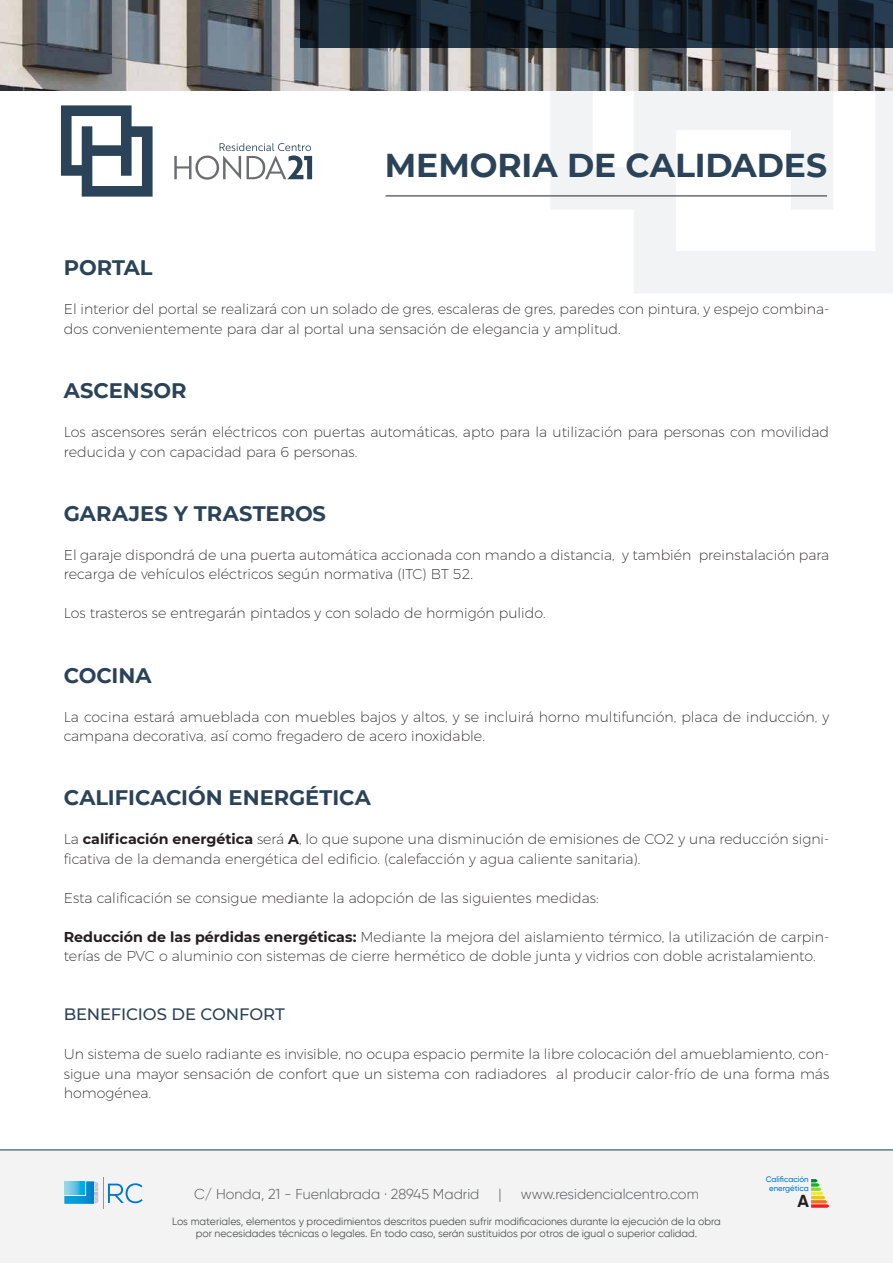
<style>
.page{position:relative;width:893px;height:1263px;background:#fff}
.page>*{position:absolute;margin:0;border:0;box-sizing:border-box;transform-origin:0 0}
.t1{font:700 33px "Montserrat";letter-spacing:-.005em;color:#2b4358}
.t2{font:700 21px "Montserrat";color:#2b4358}
.t3{font:700 17.25px "Gilroy";color:#231f20}
.t4{font:500 16.5px "Montserrat";letter-spacing:-.005em;color:#2b4358}
.t5{font:200 14.25px/19.5px "Montserrat";color:#231f20}
.t6{font:300 14.25px "Gilroy";color:#57585a}
.t7{font:10.5px/12px "Gilroy";color:#505353;text-align:center}
.t8{font:500 7.95px/8.7px "Gilroy";color:#0076c8;text-align:center}
.s1{font-weight:700}
</style>
<div class="page">
<img style="left:0;top:0;width:550px;height:90px">
<div style="left:0;top:1149px;width:893px;height:114px;background:#f3f3f3"></div>
<hr style="left:0;top:1149px;width:893px;height:1px;background:#143840">
<hr style="left:386px;top:195px;width:441px;height:2px;background:#6c6d70">
<hr style="left:103px;top:1177px;width:1px;height:31px;background:#939598">
<svg style="left:108px;top:1183px;width:35px;height:20px"></svg>
<svg style="left:64px;top:1181px;width:34px;height:23px"></svg>
<svg style="left:811px;top:1179px;width:18px;height:29px"></svg>
<svg style="left:174px;top:143px;width:138px;height:37px"></svg>
<svg style="left:61px;top:105px;width:92px;height:92px"></svg>
<svg style="left:300px;top:0;width:250px;height:48px;background:#15212b"></svg>
<svg style="left:550px;top:0;width:343px;height:293px"></svg>
<h1 class="t1" style="left:385px;top:142px;width:444px">MEMORIA DE CALIDADES</h1>
<h2 class="t2" style="left:64px;top:253px;width:90px">PORTAL</h2>
<p class="t5" style="left:64px;top:299px;width:767px">El interior del portal se realizará con un solado de gres, escaleras de gres, paredes con pintura, y espejo combina&shy;dos convenientemente para dar al portal una sensación de elegancia y amplitud.</p>
<h2 class="t2" style="left:64px;top:376px;width:124px">ASCENSOR</h2>
<p class="t5" style="left:64px;top:422px;width:767px">Los ascensores serán eléctricos con puertas automáticas, apto para la utilización para personas con movilidad reducida y con capacidad para 6 personas.</p>
<h2 class="t2" style="left:64px;top:498px;width:264px">GARAJES Y TRASTEROS</h2>
<p class="t5" style="left:64px;top:545px;width:767px">El garaje dispondrá de una puerta automática accionada con mando a distancia, y también preinstalación para recarga de vehículos eléctricos según normativa (ITC) BT 52.</p>
<p class="t5" style="left:64px;top:603px;width:483px">Los trasteros se entregarán pintados y con solado de hormigón pulido.</p>
<h2 class="t2" style="left:64px;top:660px;width:89px">COCINA</h2>
<p class="t5" style="left:64px;top:706px;width:767px">La cocina estará amueblada con muebles bajos y altos, y se incluirá horno multifunción, placa de inducción, y campana decorativa, así como fregadero de acero inoxidable.</p>
<h2 class="t2" style="left:64px;top:783px;width:309px">CALIFICACIÓN ENERGÉTICA</h2>
<p class="t5" style="left:64px;top:829px;width:767px">La <span class="s1">calificación energética</span> será <span class="s1">A</span>, lo que supone una disminución de emisiones de CO2 y una reducción signi&shy;ficativa de la demanda energética del edificio. (calefacción y agua caliente sanitaria).</p>
<p class="t5" style="left:64px;top:888px;width:536px">Esta calificación se consigue mediante la adopción de las siguientes medidas:</p>
<p class="t5" style="left:64px;top:927px;width:767px"><span class="s1">Reducción de las pérdidas energéticas:</span> Mediante la mejora del aislamiento térmico, la utilización de carpin&shy;terías de PVC o aluminio con sistemas de cierre hermético de doble junta y vidrios con doble acristalamiento.</p>
<p class="t4" style="left:64px;top:1003px;width:223px">BENEFICIOS DE CONFORT</p>
<p class="t5" style="left:64px;top:1044px;width:767px;text-align:justify">Un sistema de suelo radiante es invisible, no ocupa espacio permite la libre colocación del amueblamiento, con&shy;sigue una mayor sensación de confort que un sistema con radiadores al producir calor-frío de una forma más homogénea.</p>
<p class="t6" style="left:194px;top:1185px;width:287px">C/ Honda, 21 - Fuenlabrada · 28945 Madrid</p>
<p class="t6" style="left:498px;top:1185px;width:5px">|</p>
<p class="t6" style="left:521px;top:1185px;width:180px">www.residencialcentro.com</p>
<p class="t7" style="left:172px;top:1215px;width:550px">Los materiales, elementos y procedimientos descritos pueden sufrir modificaciones durante la ejecución de la obra por necesidades técnicas o legales. En todo caso, serán sustituidos por otros de igual o superior calidad.</p>
<p class="t8" style="left:766px;top:1175px;width:45px">Calificación energética</p>
<p class="t3" style="left:797px;top:1191px;width:13px">A</p>
</div>
